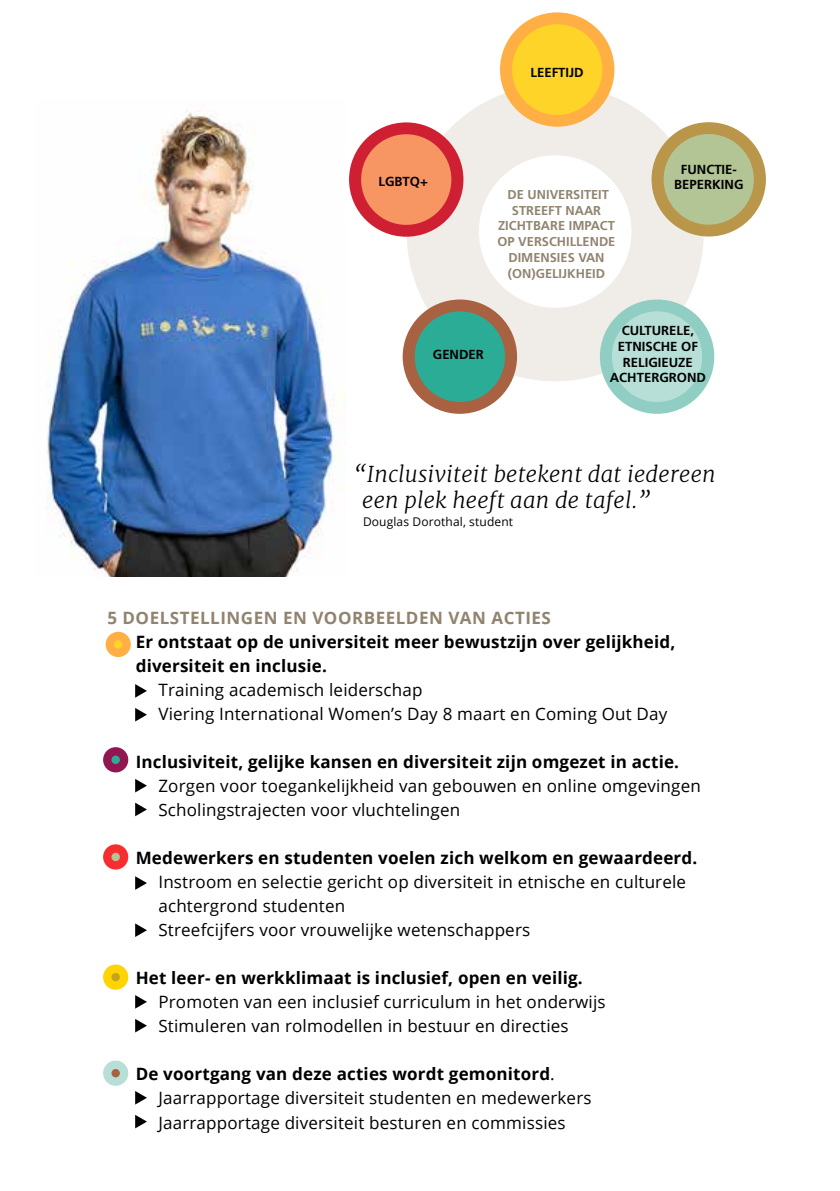
<style>
.page{position:relative;width:840px;height:1191px;background:#fff}
.page>*{position:absolute;margin:0;border:0;box-sizing:border-box;transform-origin:0 0}
.t1{font:italic 300 22px/26px "Merriweather";letter-spacing:.01em;color:#000}
.t2{font:17px/24px "Open Sans";letter-spacing:.01em;color:#000}
.t3{font:700 17px/24px "Open Sans";letter-spacing:.01em;color:#000}
.t4{font:700 17px "Open Sans";letter-spacing:.03em;color:#908470}
.t5{font:700 13.2px/15.6px "Frutiger LT Std";color:#000;text-align:center}
.t6{font:700 12.8px/15.8px "Frutiger LT Std";color:#908470;text-align:center}
.t7{font:12px "Open Sans";letter-spacing:.01em;color:#000}
.s1{font-weight:700}
</style>
<div class="page">
<div style="left:103px;top:747px;width:25px;height:25px;background:#921652;border-radius:50%"></div>
<div style="left:111px;top:755px;width:9px;height:9px;background:#2aac97;border-radius:50%"></div>
<div style="left:103px;top:844px;width:25px;height:25px;background:#f62e30;border-radius:50%"></div>
<div style="left:111px;top:852px;width:9px;height:9px;background:#b3c495;border-radius:50%"></div>
<div style="left:103px;top:964px;width:25px;height:25px;background:#ffd400;border-radius:50%"></div>
<div style="left:111px;top:973px;width:9px;height:8px;background:#c5a41d;border-radius:50%"></div>
<div style="left:103px;top:1060px;width:25px;height:25px;background:#b7dfd7;border-radius:50%"></div>
<div style="left:111px;top:1069px;width:9px;height:8px;background:#a96241;border-radius:50%"></div>
<div style="left:106px;top:632px;width:25px;height:25px;background:#ffaf43;border-radius:50%"></div>
<div style="left:114px;top:640px;width:8px;height:8px;background:#ffd428;border-radius:50%"></div>
<svg style="left:135px;top:684px;width:12px;height:13px"></svg>
<svg style="left:135px;top:779px;width:12px;height:13px"></svg>
<svg style="left:135px;top:995px;width:12px;height:13px"></svg>
<svg style="left:135px;top:1091px;width:12px;height:13px"></svg>
<svg style="left:135px;top:876px;width:12px;height:14px"></svg>
<svg style="left:135px;top:708px;width:12px;height:13px"></svg>
<svg style="left:135px;top:802px;width:12px;height:14px"></svg>
<svg style="left:135px;top:1019px;width:12px;height:13px"></svg>
<svg style="left:135px;top:1115px;width:12px;height:13px"></svg>
<svg style="left:135px;top:923px;width:12px;height:14px"></svg>
<img style="left:46px;top:110px;width:300px;height:466px">
<div style="left:406px;top:85px;width:297px;height:296px;background:#f0ece7;border-radius:50%"></div>
<div style="left:499px;top:12px;width:115px;height:115px;background:#ffaf43;border-radius:50%"></div>
<div style="left:512px;top:24px;width:90px;height:91px;background:#ffd428;border-radius:50%"></div>
<div style="left:651px;top:122px;width:114px;height:114px;background:#b9964a;border-radius:50%"></div>
<div style="left:663px;top:134px;width:90px;height:91px;background:#b3c495;border-radius:50%"></div>
<div style="left:599px;top:299px;width:114px;height:115px;background:#90cec3;border-radius:50%"></div>
<div style="left:611px;top:311px;width:90px;height:91px;background:#b7dfd7;border-radius:50%"></div>
<div style="left:349px;top:122px;width:114px;height:115px;background:#ce2032;border-radius:50%"></div>
<div style="left:361px;top:134px;width:90px;height:91px;background:#f79563;border-radius:50%"></div>
<div style="left:402px;top:299px;width:114px;height:115px;background:#a96241;border-radius:50%"></div>
<div style="left:414px;top:311px;width:90px;height:91px;background:#2aac97;border-radius:50%"></div>
<div style="left:478px;top:155px;width:153px;height:153px;background:#fff;border-radius:50%"></div>
<p class="t5" style="left:530px;top:64px;width:55px">LEEFTIJD</p>
<p class="t5" style="left:378px;top:174px;width:16px">LGBT</p>
<p class="t5" style="left:409px;top:174px;width:20px">Q+</p>
<p class="t6" style="left:497px;top:187px;width:119px">DE UNIVERSITEIT<br>STREEFT NAAR<br>ZICHTBARE IMPACT<br>OP VERSCHILLENDE<br>DIMENSIES VAN (ON)GELIJKHEID</p>
<p class="t5" style="left:674px;top:161px;width:71px">FUNCTIE-<br>BEPERKING</p>
<p class="t5" style="left:432px;top:346px;width:52px">GENDER</p>
<p class="t5" style="left:609px;top:323px;width:98px">CULTURELE,<br>ETNISCHE OF<br>RELIGIEUZE<br>ACHTERGROND</p>
<p class="t1" style="left:362px;top:461px;width:355px;text-indent:-8px">“Inclusiviteit betekent dat iedereen een plek heeft aan de tafel.”</p>
<p class="t7" style="left:363px;top:514px;width:151px">Douglas Dorothal, student</p>
<p class="t4" style="left:107px;top:606px;width:219px">5 Doelstellingen en voor</p>
<p class="t4" style="left:363px;top:606px;width:55px">beelden</p>
<p class="t4" style="left:448px;top:606px;width:104px">van actie s</p>
<p class="t3" style="left:136px;top:629px;width:541px">Er ontstaat op de universiteit meer bewustzijn over gelijkheid, diversiteit en inclusie.</p>
<p class="t2" style="left:158px;top:677px;width:510px">Training academisch leiderschap<br>Viering International Women’s Day 8 maart en Coming Out Day</p>
<p class="t3" style="left:136px;top:749px;width:544px">Inclusiviteit, gelijke kansen en diversiteit zijn omgezet in actie.</p>
<p class="t2" style="left:158px;top:773px;width:543px">Zorgen voor toegankelijkheid van gebouwen en online omgevingen<br>Scholingstrajecten voor vluchtelingen</p>
<p class="t3" style="left:136px;top:845px;width:562px">Medewerkers en studenten voelen zich welkom en gewaardeerd.</p>
<p class="t2" style="left:158px;top:869px;width:529px">Instroom en selectie gericht op diversiteit in etnische en culturele achtergrond studenten<br>Streefcijfers voor vrouwelijke wetenschappers</p>
<p class="t3" style="left:136px;top:965px;width:448px">Het leer- en werkklimaat is inclusief, open en veilig.</p>
<p class="t2" style="left:158px;top:989px;width:448px">Promoten van een inclusief curriculum in het onderwijs<br>Stimuleren van rolmodellen in bestuur en directies</p>
<p class="t2" style="left:158px;top:1061px;width:434px;text-indent:-23px"><span class="s1">De voortgang van deze acties wordt gemonitord</span>.<br>Jaarrapportage diversiteit studenten en medewerkers<br>Jaarrapportage diversiteit besturen en commissies</p>
</div>
